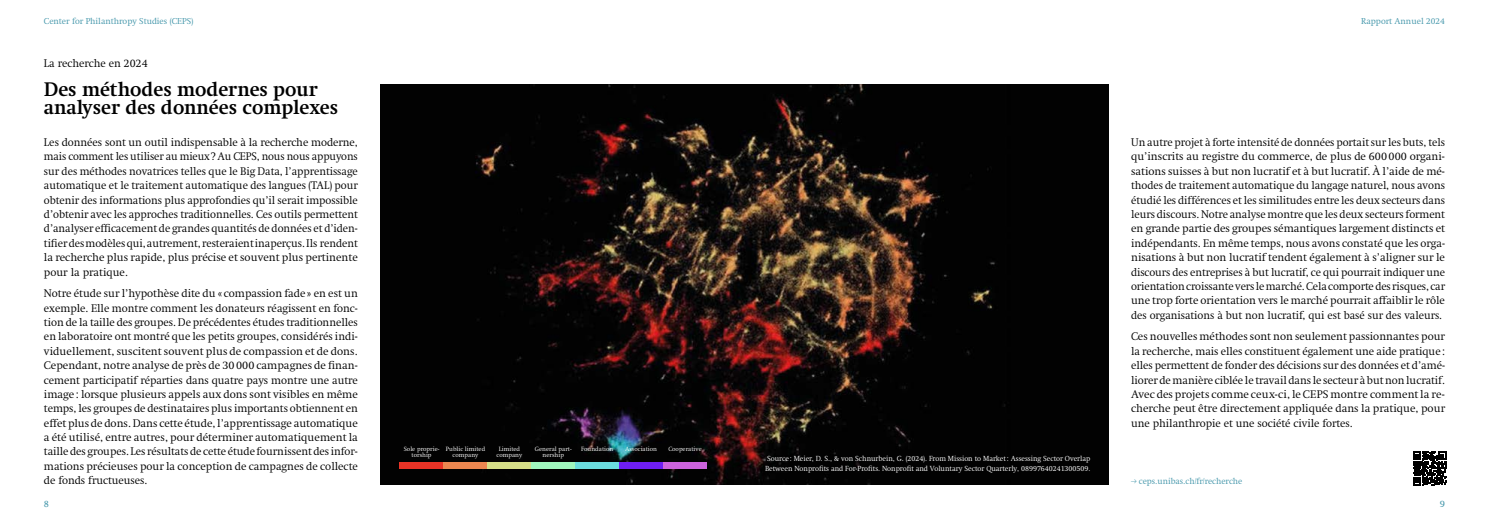
<style>
.page{position:relative;width:1489px;height:527px;background:#fff}
.page>*{position:absolute;margin:0;border:0;box-sizing:border-box;transform-origin:0 0}
.Titel{font:700 20px/18.2px "Swift LT Std";letter-spacing:-.005em;color:#000}
.Lauftext{font:300 11.25px/14.4px "Swift LT Std";letter-spacing:-.005em;color:#000;text-align:justify}
.t1{font:9.5px "Swift LT Std";color:#4396aa}
.Lauftext-2{font:300 8.75px "Swift LT Std";color:#4396aa}
.Rubrik{font:300 8.75px "Swift LT Std";color:#4396aa}
.Lauftext-3{font:300 7.5px/10px "Swift LT Std";letter-spacing:-.005em;color:#fff}
.Lauftext-4{font:300 6.25px/6.2px "Swift LT Std";letter-spacing:.005em;color:#fff;text-align:center}
.s1{font-family:"Catalog";font-weight:700}
</style>
<div class="page">
<img style="left:381px;top:84px;width:726px;height:400px">
<svg style="left:1413px;top:451px;width:33px;height:33px"></svg>
<div style="left:399px;top:461px;width:44px;height:7px;background:#e93326"></div>
<div style="left:487px;top:461px;width:44px;height:7px;background:#d6de88"></div>
<div style="left:575px;top:461px;width:44px;height:7px;background:#6bddde"></div>
<div style="left:663px;top:461px;width:44px;height:7px;background:#cd63dd"></div>
<div style="left:443px;top:461px;width:44px;height:7px;background:#eb8650"></div>
<div style="left:531px;top:461px;width:44px;height:7px;background:#a0f8be"></div>
<div style="left:619px;top:461px;width:44px;height:7px;background:#6e1ef3"></div>
<p class="Lauftext-2" style="left:44px;top:16px;width:151px">Center for Philanthropy Studies (CEPS)</p>
<p class="Rubrik" style="left:1360px;top:16px;width:85px">Rapport Annuel 2024</p>
<p class="Lauftext" style="left:44px;top:56px;width:105px">La recherche en 2024</p>
<p class="Titel" style="left:44px;top:80px;width:296px">Des méthodes modernes pour analyser des données complexes</p>
<p class="Lauftext" style="left:44px;top:135px;width:315px">Les données sont un outil indispensable à la recherche moderne, mais comment les utiliser au mieux? Au CEPS, nous nous appuyons sur des méthodes novatrices telles que le Big Data, l’apprentissage automatique et le traitement automatique des langues (TAL) pour obtenir des informations plus approfondies qu’il serait impossible d’obtenir avec les approches traditionnelles. Ces outils permettent d’analyser efficacement de grandes quantités de données et d’iden&shy;tifier des modèles qui, autrement, resteraient inaperçus. Ils rendent la recherche plus rapide, plus précise et souvent plus pertinente pour la pratique.</p>
<p class="Lauftext" style="left:44px;top:286px;width:315px">Notre étude sur l’hypothèse dite du « compassion fade » en est un exemple. Elle montre comment les donateurs réagissent en fonc&shy;tion de la taille des groupes. De précédentes études traditionnelles en laboratoire ont montré que les petits groupes, considérés indi&shy;viduellement, suscitent souvent plus de compassion et de dons.<br>Cependant, notre analyse de près de 30000 campagnes de finan&shy;cement participatif réparties dans quatre pays montre une autre image: lorsque plusieurs appels aux dons sont visibles en même temps, les groupes de destinataires plus importants obtiennent en effet plus de dons. Dans cette étude, l’apprentissage automatique a été utilisé, entre autres, pour déterminer automatiquement la taille des groupes. Les résultats de cette étude fournissent des infor&shy;mations précieuses pour la conception de campagnes de collecte de fonds fructueuses.</p>
<p class="Lauftext-4" style="left:404px;top:445px;width:37px">Sole proprie&shy;torship</p>
<p class="Lauftext-4" style="left:535px;top:445px;width:38px">General part&shy;nership</p>
<p class="Lauftext-4" style="left:446px;top:445px;width:41px">Public limited company</p>
<p class="Lauftext-4" style="left:498px;top:445px;width:23px">Limited</p>
<p class="Lauftext-4" style="left:581px;top:445px;width:34px">Foundation</p>
<p class="Lauftext-4" style="left:496px;top:452px;width:27px">company</p>
<p class="Lauftext-4" style="left:625px;top:445px;width:34px">Association</p>
<p class="Lauftext-4" style="left:668px;top:445px;width:35px">Cooperative</p>
<p class="Lauftext-3" style="left:765px;top:453px;width:327px">Source: Meier, D. S., &amp; von Schnurbein, G. (2024). From Mission to Market: Assessing Sector Overlap<br>Between Nonprofits and For-Profits. Nonprofit and Voluntary Sector Quarterly, 08997640241300509.</p>
<p class="Lauftext" style="left:1130px;top:135px;width:315px">Un autre projet à forte intensité de données portait sur les buts, tels qu’inscrits au registre du commerce, de plus de 600000 organi&shy;sations suisses à but non lucratif et à but lucratif. À l’aide de mé&shy;thodes de traitement automatique du langage naturel, nous avons étudié les différences et les similitudes entre les deux secteurs dans leurs discours. Notre analyse montre que les deux secteurs forment en grande partie des groupes sémantiques largement distincts et indépendants. En même temps, nous avons constaté que les orga&shy;nisations à but non lucratif tendent également à s’aligner sur le discours des entreprises à but lucratif, ce qui pourrait indiquer une orientation croissante vers le marché. Cela comporte des risques, car une trop forte orientation vers le marché pourrait affaiblir le rôle des organisations à but non lucratif, qui est basé sur des valeurs.</p>
<p class="Lauftext" style="left:1130px;top:329px;width:315px">Ces nouvelles méthodes sont non seulement passionnantes pour la recherche, mais elles constituent également une aide pratique : elles permettent de fonder des décisions sur des données et d’amé&shy;liorer de manière ciblée le travail dans le secteur à but non lucratif.<br>Avec des projets comme ceux-ci, le CEPS montre comment la re&shy;cherche peut être directement appliquée dans la pratique, pour une philanthropie et une société civile fortes.</p>
<p class="Lauftext-2" style="left:1130px;top:476px;width:113px"><span class="s1">→</span> ceps.unibas.ch/fr/recherche</p>
<p class="t1" style="left:44px;top:498px;width:7px">8</p>
<p class="t1" style="left:1439px;top:498px;width:7px">9</p>
</div>
